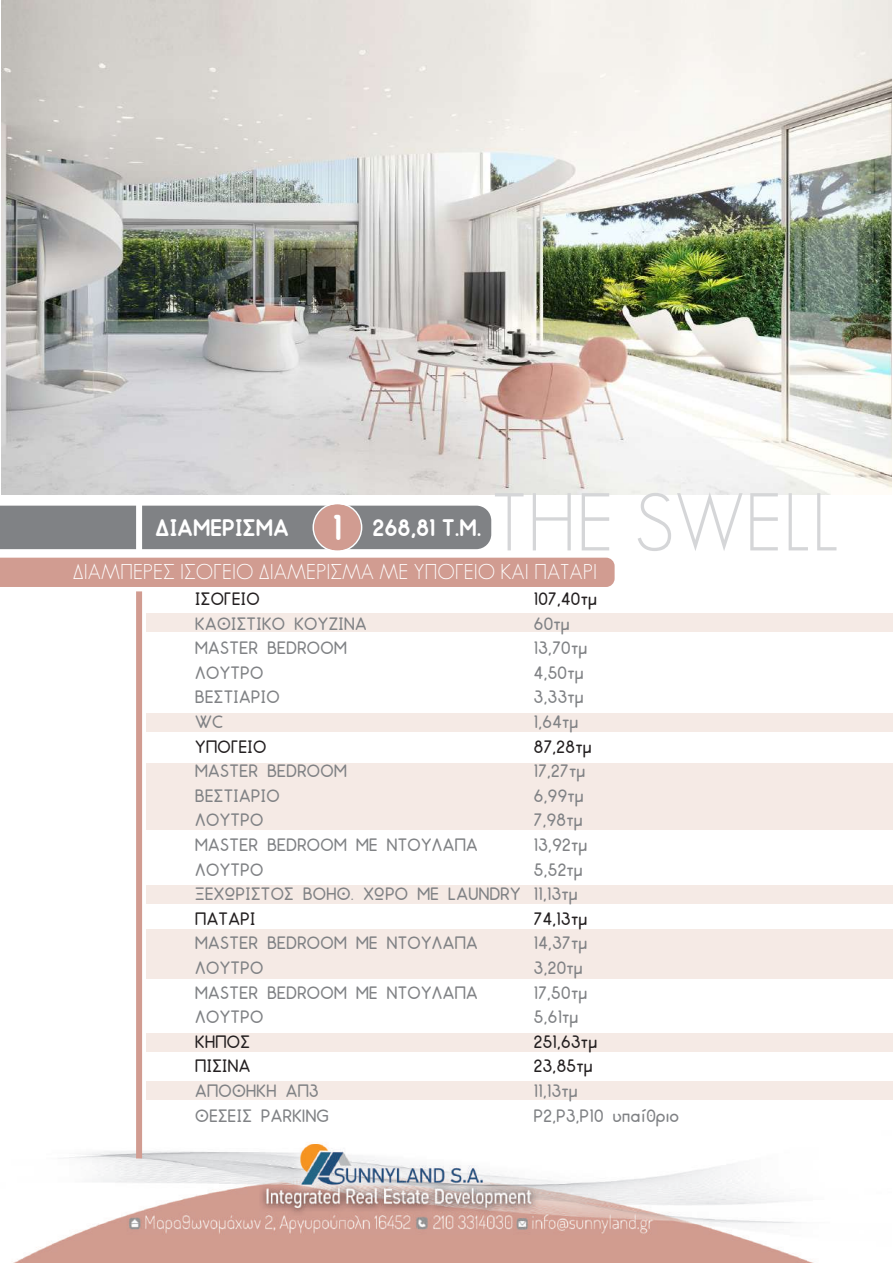
<style>
.page{position:relative;width:893px;height:1263px;background:#fff}
.page>*{position:absolute;margin:0;border:0;box-sizing:border-box;transform-origin:0 0}
.t1{font:300 80.25px "Aka Acid Geosans";color:#d5d6d8}
.t2{font:700 24px "Aka Acid Odin";color:#fff}
.t3{font:300 21px "Aka Acid Geosans";color:#fff}
.t4{font:18px/24.6px "Aka Acid Odin";color:#808285;text-align:right}
.t5{font:18px "Aka Acid Odin";color:#231f20}
.s1{font-size:36px}
</style>
<div class="page">
<img style="left:13px;top:1121px;width:801px;height:142px">
<div style="left:0;top:558px;width:615px;height:29px;background:#d19c91"></div>
<div style="left:146px;top:613px;width:747px;height:18px;background:#f5eae5"></div>
<div style="left:146px;top:713px;width:747px;height:18px;background:#f5eae5"></div>
<div style="left:146px;top:763px;width:747px;height:66px;background:#f5eae5"></div>
<div style="left:146px;top:885px;width:747px;height:18px;background:#f5eae5"></div>
<div style="left:146px;top:929px;width:747px;height:50px;background:#f5eae5"></div>
<div style="left:146px;top:1034px;width:747px;height:18px;background:#f5eae5"></div>
<div style="left:146px;top:1082px;width:747px;height:18px;background:#f5eae5"></div>
<img style="left:1px;top:1px;width:891px;height:493px">
<svg style="left:0;top:504px;width:491px;height:47px;background:#908e8f"></svg>
<div style="left:136px;top:497px;width:6px;height:56px;background:#fff"></div>
<div style="left:136px;top:591px;width:6px;height:567px;background:#d19c91"></div>
<h1 class="t1" style="left:491px;top:493px;width:350px">THE SWELL</h1>
<h2 class="t2" style="left:155px;top:519px;width:328px">ΔΙΑΜΕΡΙΣΜΑ <span class="s1">1</span> 268,81 Τ.Μ.</h2>
<p class="t3" style="left:73px;top:564px;width:526px">ΔΙΑΜΠΕΡΕΣ ΙΣΟΓΕΙΟ ΔΙΑΜΕΡΙΣΜΑ ΜΕ ΥΠΟΓΕΙΟ ΚΑΙ ΠΑΤΑΡΙ</p>
<p class="t5" style="left:195px;top:587px;width:66px">ΙΣΟΓΕΙΟ</p>
<p class="t5" style="left:534px;top:587px;width:65px">107,40τμ</p>
<p class="t4" style="left:195px;top:611px;width:173px">ΚΑΘΙΣΤΙΚΟ ΚΟΥΖΙΝΑ</p>
<p class="t4" style="left:534px;top:611px;width:38px">60τμ</p>
<p class="t4" style="left:195px;top:635px;width:153px">MASTER BEDROOM</p>
<p class="t4" style="left:534px;top:635px;width:55px">13,70τμ</p>
<p class="t4" style="left:195px;top:660px;width:70px">ΛΟΥΤΡΟ</p>
<p class="t4" style="left:534px;top:660px;width:52px">4,50τμ</p>
<p class="t4" style="left:195px;top:685px;width:86px">ΒΕΣΤΙΑΡΙΟ</p>
<p class="t4" style="left:534px;top:685px;width:52px">3,33τμ</p>
<p class="t4" style="left:195px;top:709px;width:30px">WC</p>
<p class="t4" style="left:534px;top:709px;width:46px">1,64τμ</p>
<p class="t5" style="left:195px;top:735px;width:73px">ΥΠΟΓΕΙΟ</p>
<p class="t5" style="left:534px;top:735px;width:59px">87,28τμ</p>
<p class="t4" style="left:195px;top:758px;width:153px">MASTER BEDROOM</p>
<p class="t4" style="left:534px;top:758px;width:53px">17,27τμ</p>
<p class="t4" style="left:195px;top:783px;width:86px">ΒΕΣΤΙΑΡΙΟ</p>
<p class="t4" style="left:534px;top:783px;width:52px">6,99τμ</p>
<p class="t4" style="left:195px;top:808px;width:70px">ΛΟΥΤΡΟ</p>
<p class="t4" style="left:534px;top:808px;width:51px">7,98τμ</p>
<p class="t4" style="left:195px;top:832px;width:284px">MASTER BEDROOM ΜΕ ΝΤΟΥΛΑΠΑ</p>
<p class="t4" style="left:534px;top:832px;width:55px">13,92τμ</p>
<p class="t4" style="left:195px;top:857px;width:70px">ΛΟΥΤΡΟ</p>
<p class="t4" style="left:195px;top:857px;width:389px">5,52τμ<br>ΞΕΧΩΡΙΣΤΟΣ ΒΟΗΘ. ΧΩΡΟ ΜΕ LAUNDRY 11,13τμ</p>
<p class="t5" style="left:195px;top:907px;width:62px">ΠΑΤΑΡΙ</p>
<p class="t5" style="left:534px;top:907px;width:55px">74,13τμ</p>
<p class="t4" style="left:195px;top:931px;width:284px">MASTER BEDROOM ΜΕ ΝΤΟΥΛΑΠΑ</p>
<p class="t4" style="left:534px;top:931px;width:55px">14,37τμ</p>
<p class="t4" style="left:195px;top:955px;width:70px">ΛΟΥΤΡΟ</p>
<p class="t4" style="left:534px;top:955px;width:51px">3,20τμ</p>
<p class="t4" style="left:195px;top:980px;width:284px">MASTER BEDROOM ΜΕ ΝΤΟΥΛΑΠΑ</p>
<p class="t4" style="left:534px;top:980px;width:55px">17,50τμ</p>
<p class="t4" style="left:195px;top:1004px;width:70px">ΛΟΥΤΡΟ</p>
<p class="t4" style="left:534px;top:1004px;width:46px">5,61τμ</p>
<p class="t5" style="left:195px;top:1030px;width:56px">ΚΗΠΟΣ</p>
<p class="t5" style="left:534px;top:1030px;width:65px">251,63τμ</p>
<p class="t5" style="left:195px;top:1055px;width:57px">ΠΙΣΙΝΑ</p>
<p class="t5" style="left:534px;top:1055px;width:61px">23,85τμ</p>
<p class="t4" style="left:195px;top:1078px;width:125px">ΑΠΟΘΗΚΗ ΑΠ3</p>
<p class="t4" style="left:534px;top:1078px;width:46px">11,13τμ</p>
<p class="t4" style="left:195px;top:1103px;width:135px">ΘΕΣΕΙΣ PARKING</p>
<p class="t4" style="left:534px;top:1103px;width:147px">P2,P3,P10 υπαίθριο</p>
</div>
